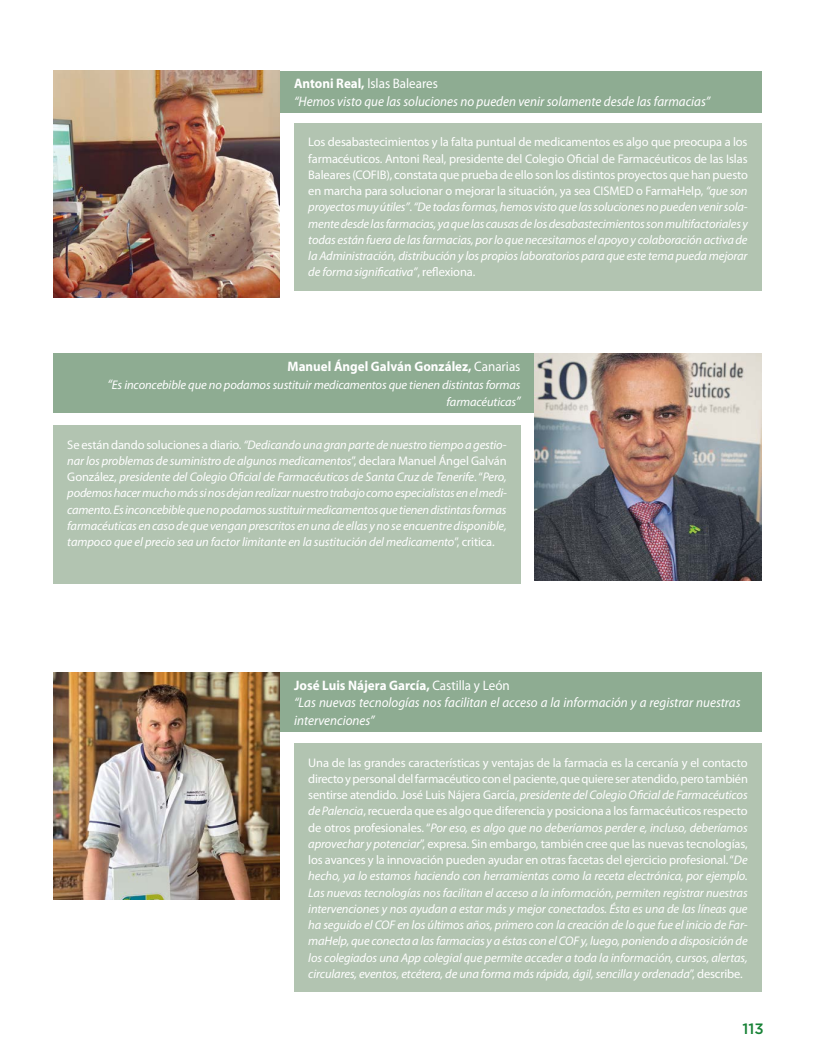
<style>
.page{position:relative;width:815px;height:1063px;background:#fff}
.page>*{position:absolute;margin:0;border:0;box-sizing:border-box;transform-origin:0 0}
.t1{font:500 15px "Gotham";color:#178236}
.t2{font:italic 13.75px/17.5px "Myriad Pro";color:#fff;scale:.95 1}
.t3{font:700 13.75px "Myriad Pro";color:#fff;scale:.95 1}
.t4{font:italic 12.5px/16.2px "Myriad Pro";letter-spacing:-.01em;color:#fff;text-align:justify}
.s1{font-weight:700;font-style:normal}
.s2{font-style:normal}
.s3{font-weight:400}
.s4{font-size:13.75px}
</style>
<div class="page">
<div style="left:294px;top:123px;width:468px;height:168px;background:#b2c4b1"></div>
<div style="left:266px;top:71px;width:496px;height:42px;background:#8eac92"></div>
<div style="left:53px;top:425px;width:468px;height:159px;background:#b2c4b1"></div>
<div style="left:53px;top:354px;width:496px;height:59px;background:#8eac92"></div>
<img style="left:53px;top:71px;width:227px;height:227px">
<img style="left:535px;top:354px;width:226px;height:227px">
<div style="left:294px;top:743px;width:468px;height:249px;background:#b2c4b1"></div>
<div style="left:266px;top:672px;width:496px;height:60px;background:#8eac92"></div>
<img style="left:53px;top:672px;width:227px;height:227px">
<p class="t2" style="left:294px;top:75px;width:440px"><span class="s1">Antoni Real,</span> <span class="s2">lslas Baleares<br></span>“Hemos visto que las soluciones no pueden venir solamente desde las farmacias”</p>
<p class="t4" style="left:308px;top:134px;width:441px"><span class="s2">Los desabastecimientos y la falta puntual de medicamentos es algo que preocupa a los farmacéuticos. Antoni Real, presidente del Colegio Oficial de Farmacéuticos de las Islas Baleares (COFIB), constata que prueba de ello son los distintos proyectos que han puesto en marcha para solucionar o mejorar la situación, ya sea CISMED o FarmaHelp,</span> “que son proyectos muy útiles”<span class="s2">.</span> “De todas formas, hemos visto que las soluciones no pueden venir sola&shy;mente desde las farmacias, ya que las causas de los desabastecimientos son multifactoriales y todas están fuera de las farmacias, por lo que necesitamos el apoyo y colaboración activa de la Administración, distribución y los propios laboratorios para que este tema pueda mejorar de forma significativa”<span class="s2">, reflexiona.</span></p>
<p class="t3" style="left:288px;top:358px;width:247px">Manuel Ángel Galván González, <span class="s3">Canarias</span></p>
<p class="t4" style="left:107px;top:375px;width:415px;line-height:17.5px;text-align:right"><span class="s4">“</span>Es inconcebible que no podamos sustituir medicamentos que tienen distintas formas farmacéuticas<span class="s4">”</span></p>
<p class="t4" style="left:67px;top:436px;width:441px"><span class="s2">Se están dando soluciones a diario.</span> “Dedicando una gran parte de nuestro tiempo a gestio&shy;nar los problemas de suministro de algunos medicamentos<span class="s2">”, declara Manuel Ángel Galván González,</span> presidente del Colegio Oficial de Farmacéuticos de Santa Cruz de Tenerife<span class="s2">. “</span>Pero, podemos hacer mucho más si nos dejan realizar nuestro trabajo como especialistas en el medi&shy;camento. Es inconcebible que no podamos sustituir medicamentos que tienen distintas formas farmacéuticas en caso de que vengan prescritos en una de ellas y no se encuentre disponible, tampoco que el precio sea un factor limitante en la sustitución del medicamento<span class="s2">”, critica.</span></p>
<p class="t2" style="left:294px;top:676px;width:472px"><span class="s1">José Luis Nájera García,</span> <span class="s2">Castilla y León<br></span>“Las nuevas tecnologías nos facilitan el acceso a la información y a registrar nuestras intervenciones”</p>
<p class="t4" style="left:308px;top:754px;width:441px"><span class="s2">Una de las grandes características y ventajas de la farmacia es la cercanía y el contacto directo y personal del farmacéutico con el paciente, que quiere ser atendido, pero también sentirse atendido. José Luis Nájera García,</span> presidente del Colegio Oficial de Farmacéuticos de Palencia<span class="s2">, recuerda que es algo que diferencia y posiciona a los farmacéuticos respecto de otros profesionales. “</span>Por eso, es algo que no deberíamos perder e, incluso, deberíamos aprovechar y potenciar<span class="s2">”, expresa. Sin embargo, también cree que las nuevas tecnologías, los avances y la innovación pueden ayudar en otras facetas del ejercicio profesional. “</span>De hecho, ya lo estamos haciendo con herramientas como la receta electrónica, por ejemplo.<br>Las nuevas tecnologías nos facilitan el acceso a la información, permiten registrar nuestras intervenciones y nos ayudan a estar más y mejor conectados. Ésta es una de las líneas que ha seguido el COF en los últimos años, primero con la creación de lo que fue el inicio de Far&shy;maHelp, que conecta a las farmacias y a éstas con el COF y, luego, poniendo a disposición de los colegiados una App colegial que permite acceder a toda la información, cursos, alertas, circulares, eventos, etcétera, de una forma más rápida, ágil, sencilla y ordenada<span class="s2">”, describe.</span></p>
<p class="t1" style="left:742px;top:1018px;width:23px">113</p>
</div>
